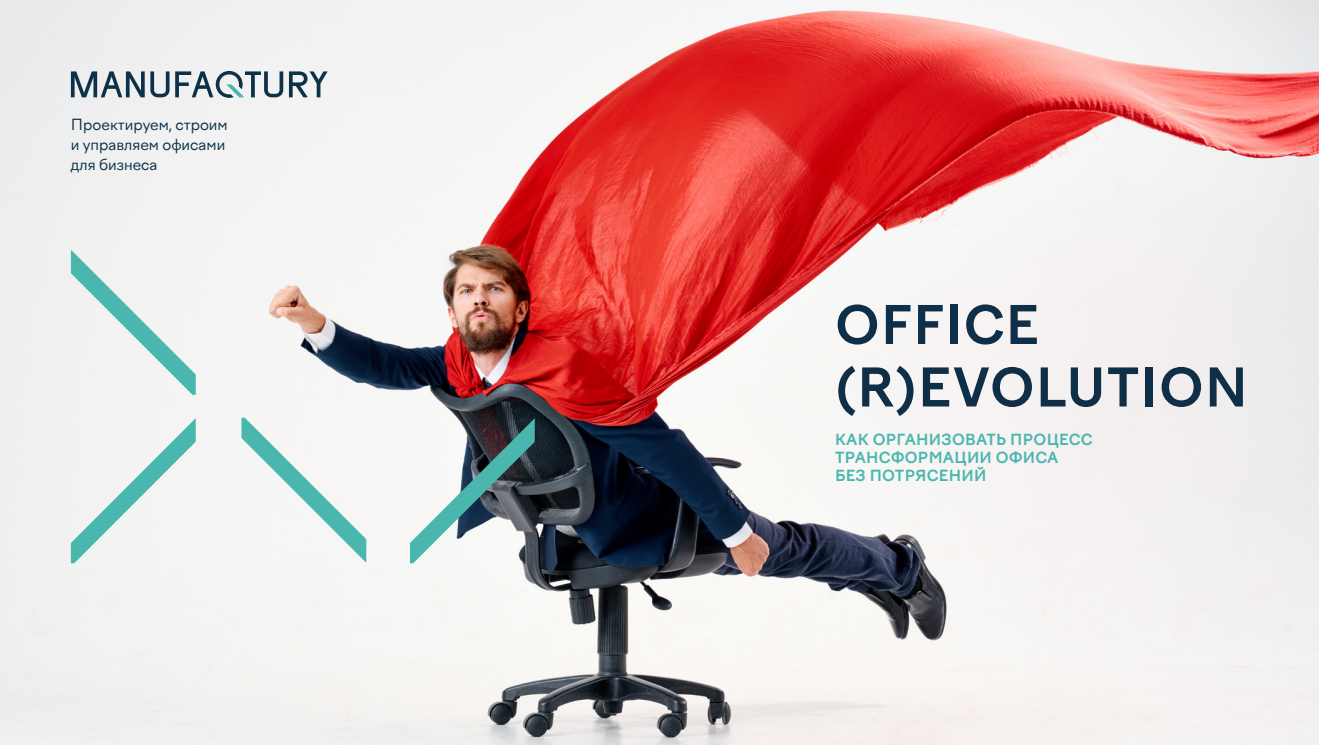
<style>
.page{position:relative;width:1319px;height:745px;background:#fff}
.page>*{position:absolute;margin:0;border:0;box-sizing:border-box;transform-origin:0 0}
.t1{font:700 52px/62.4px "Factor A";letter-spacing:.02em;color:#0f2f48}
.t2{font:700 15px/18px "Factor A";letter-spacing:.02em;color:#4ab7ae}
.t3{font:15px/20px "Factor A";color:#0c3149}
</style>
<div class="page">
<img style="left:0;top:0;width:1318px;height:744px">
<svg style="left:71px;top:71px;width:98px;height:26px"></svg>
<svg style="left:289px;top:71px;width:38px;height:26px"></svg>
<svg style="left:175px;top:71px;width:108px;height:27px"></svg>
<svg style="left:410px;top:418px;width:124px;height:145px"></svg>
<svg style="left:241px;top:417px;width:125px;height:145px"></svg>
<svg style="left:71px;top:249px;width:125px;height:145px"></svg>
<svg style="left:71px;top:418px;width:125px;height:145px"></svg>
<p class="t3" style="left:71px;top:115px;width:158px">Проектируем, строим и управляем офисами для бизнеса</p>
<h1 class="t1" style="left:834px;top:294px;width:414px">OFFICE (R)EVOLUTION</h1>
<p class="t2" style="left:834px;top:431px;width:259px">КАК ОРГАНИЗОВАТЬ ПРОЦЕСС<br>ТРАНСФОРМАЦИИ ОФИСА<br>БЕЗ ПОТРЯСЕНИЙ</p>
</div>
